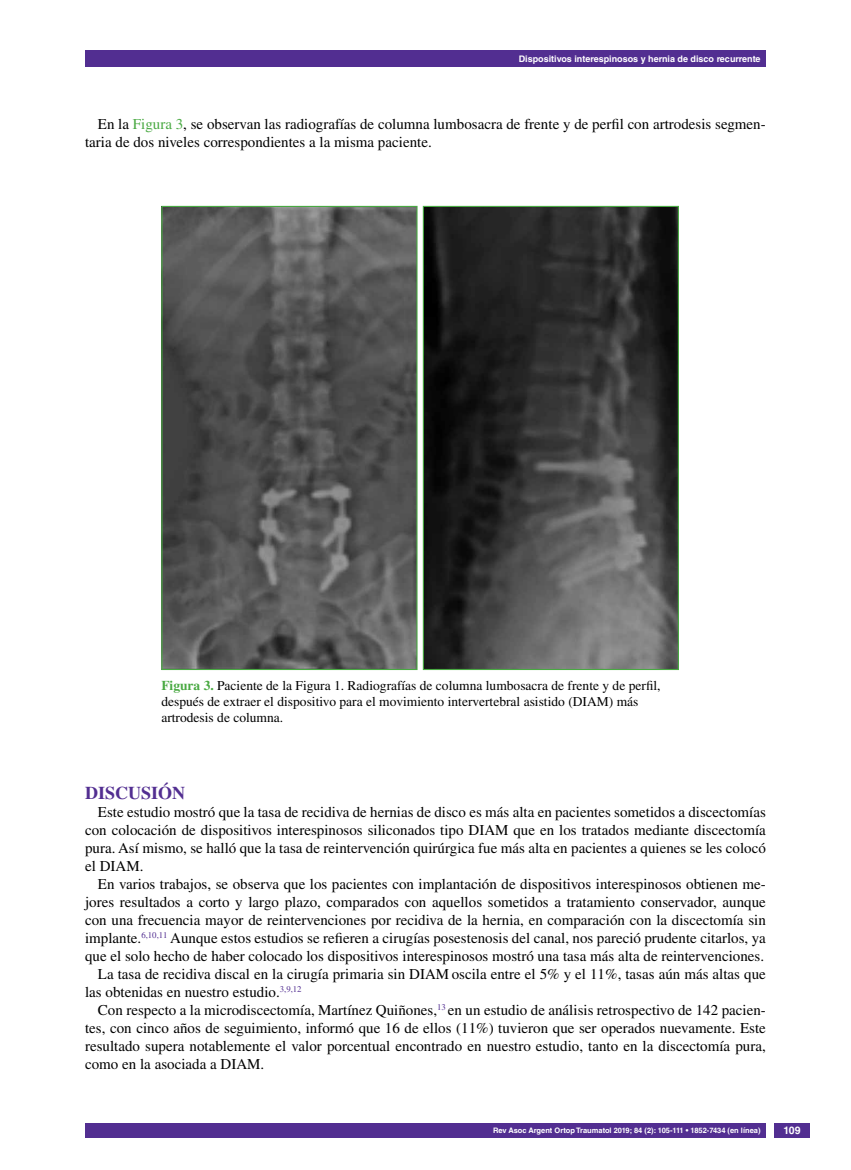
<style>
.page{position:relative;width:851px;height:1170px;background:#fff}
.page>*{position:absolute;margin:0;border:0;box-sizing:border-box;transform-origin:0 0}
.t1{font:700 18px "Times LT Std";color:#522e91}
.t2{font:15px/18px "Times LT Std";color:#000}
.t3{font:13.5px/16.2px "Times LT Std";color:#000}
.t4{font:700 10.5px "Helvetica LT Std";color:#fff}
.t5{font:700 9px "Helvetica LT Std";color:#fff}
.t6{font:700 7.5px "Helvetica LT Std";color:#fff}
.s1{color:#49a942}
.s2{font-weight:700;color:#49a942}
</style>
<div class="page">
<div style="left:85px;top:50px;width:680px;height:17px;background:#522e91"></div>
<div style="left:85px;top:1123px;width:680px;height:14px;background:#522e91"></div>
<div style="left:774px;top:1123px;width:35px;height:14px;background:#522e91"></div>
<img style="left:163px;top:208px;width:252px;height:460px">
<div style="left:161px;top:206px;width:256px;height:464px;border:1px solid #49a942"></div>
<img style="left:425px;top:208px;width:252px;height:460px">
<div style="left:423px;top:206px;width:256px;height:464px;border:1px solid #49a942"></div>
<p class="t5" style="left:518px;top:53px;width:243px">Dispositivos interespinosos y hernia de disco recurrente</p>
<p class="t2" style="left:85px;top:115px;width:682px;text-indent:13px">En la <span class="s1">Figura 3</span>, se observan las radiografías de columna lumbosacra de frente y de perfil con artrodesis segmen&shy;taria de dos niveles correspondientes a la misma paciente.</p>
<p class="t3" style="left:161px;top:677px;width:500px"><span class="s2">FIGURA 3.</span> Paciente de la Figura 1. Radiografías de columna lumbosacra de frente y de perfil, después de extraer el dispositivo para el movimiento intervertebral asistido (DIAM) más artrodesis de columna.</p>
<p class="t1" style="left:85px;top:781px;width:102px">DISCUSIÓN</p>
<p class="t2" style="left:85px;top:802px;width:682px;text-align:justify;text-indent:13px">Este estudio mostró que la tasa de recidiva de hernias de disco es más alta en pacientes sometidos a discectomías con colocación de dispositivos interespinosos siliconados tipo DIAM que en los tratados mediante discectomía pura. Así mismo, se halló que la tasa de reintervención quirúrgica fue más alta en pacientes a quienes se les colocó el DIAM.</p>
<p class="t2" style="left:98px;top:874px;width:669px">En varios trabajos, se observa que los pacientes con implantación de dispositivos interespinosos obtienen me-</p>
<p class="t2" style="left:85px;top:892px;width:682px">jores resultados a corto y largo plazo, comparados con aquellos sometidos a tratamiento conservador, aunque</p>
<p class="t2" style="left:85px;top:910px;width:682px">con una frecuencia mayor de reintervenciones por recidiva de la hernia, en comparación con la discectomía sin</p>
<p class="t2" style="left:85px;top:928px;width:682px">implante.<sup>6,10,11</sup> Aunque estos estudios se refieren a cirugías posestenosis del canal, nos pareció prudente citarlos, ya</p>
<p class="t2" style="left:85px;top:946px;width:680px">que el solo hecho de haber colocado los dispositivos interespinosos mostró una tasa más alta de reintervenciones.</p>
<p class="t2" style="left:98px;top:964px;width:669px">La tasa de recidiva discal en la cirugía primaria sin DIAM oscila entre el 5% y el 11%, tasas aún más altas que</p>
<p class="t2" style="left:85px;top:982px;width:218px">las obtenidas en nuestro estudio.<sup>3,9,12</sup></p>
<p class="t2" style="left:98px;top:1000px;width:669px">Con respecto a la microdiscectomía, Martínez Quiñones,<sup>13</sup> en un estudio de análisis retrospectivo de 142 pacien-</p>
<p class="t2" style="left:85px;top:1018px;width:682px">tes, con cinco años de seguimiento, informó que 16 de ellos (11%) tuvieron que ser operados nuevamente. Este</p>
<p class="t2" style="left:85px;top:1036px;width:682px">resultado supera notablemente el valor porcentual encontrado en nuestro estudio, tanto en la discectomía pura,</p>
<p class="t2" style="left:85px;top:1054px;width:181px">como en la asociada a DIAM.</p>
<p class="t6" style="left:493px;top:1125px;width:269px">Rev Asoc Argent Ortop Traumatol 2019; 84 (2): 105-111 • 1852-7434 (en línea)</p>
<p class="t4" style="left:783px;top:1124px;width:18px">109</p>
</div>
